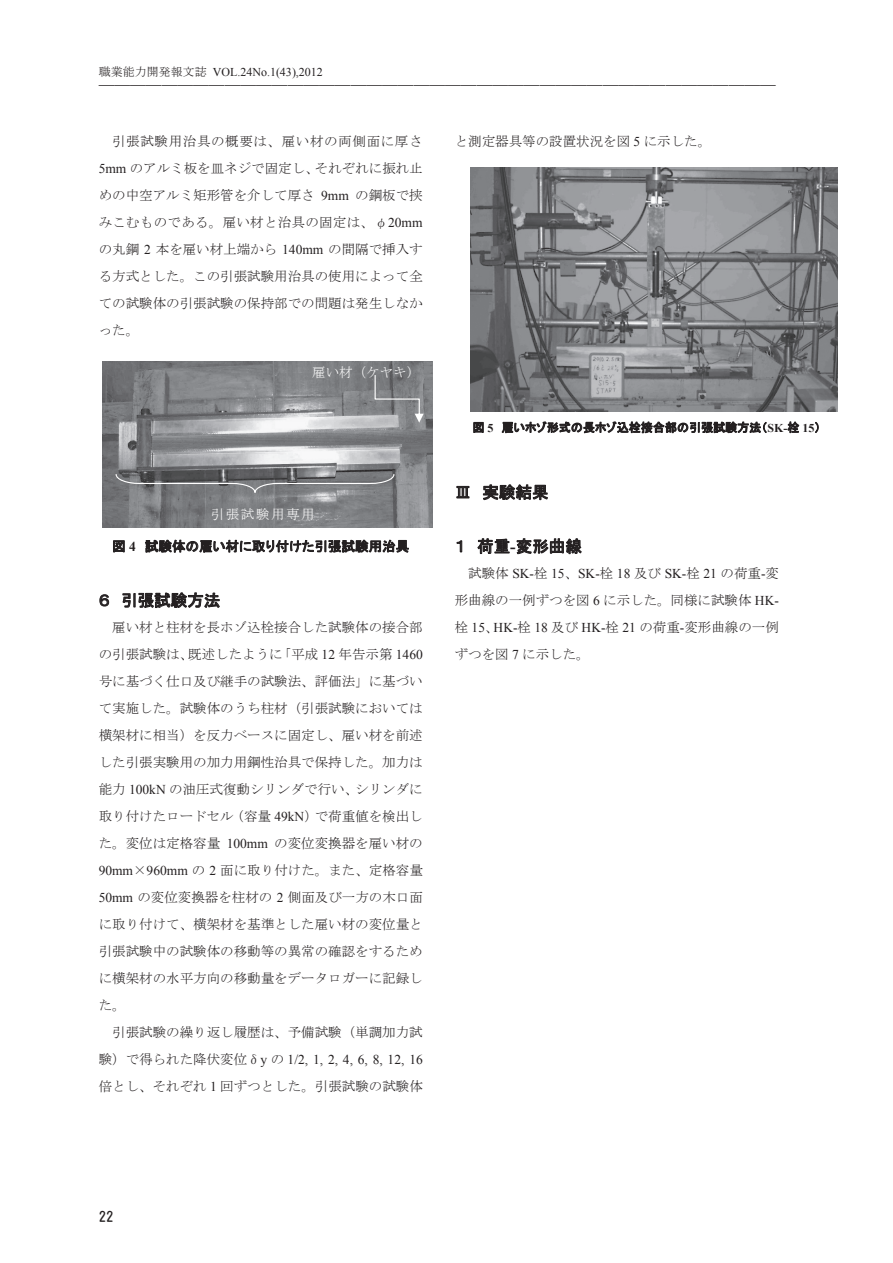
<style>
.page{position:relative;width:893px;height:1263px;background:#fff}
.page>*{position:absolute;margin:0;border:0;box-sizing:border-box;transform-origin:0 0}
.t1{font:16.5px "MS P Gothic";letter-spacing:.005em;color:#231f20}
.t2{font:15.75px "MS Mincho";color:#231f20}
.t3{font:15px "DFHS Maru Gothic W4 WIN RKSJ H";color:#231f20}
.t4{font:13.5px/27px "MS Mincho";color:#231f20;text-align:justify}
.t5{font:13.5px "Times New Roman";color:#231f20}
.t6{font:13.5px "MS P Gothic";letter-spacing:.005em;color:#231f20}
.t7{font:13.5px "MS Mincho";letter-spacing:.115em;color:#fff}
.t8{font:12px "MS P Gothic";letter-spacing:.005em;color:#231f20}
.t9{font:12px "Times New Roman";color:#231f20}
.s1{font-family:"MS Mincho"}
.s2{font-family:"Times New Roman"}
.s3{font-family:"Times New Roman";font-weight:700}
</style>
<div class="page">
<svg style="left:113px;top:540px;width:12px;height:12px"></svg>
<svg style="left:145px;top:540px;width:264px;height:13px"></svg>
<svg style="left:100px;top:594px;width:9px;height:12px"></svg>
<svg style="left:123px;top:592px;width:97px;height:16px"></svg>
<svg style="left:457px;top:486px;width:12px;height:12px"></svg>
<svg style="left:483px;top:484px;width:65px;height:17px"></svg>
<svg style="left:457px;top:540px;width:5px;height:12px"></svg>
<svg style="left:477px;top:538px;width:32px;height:16px"></svg>
<svg style="left:517px;top:538px;width:65px;height:16px"></svg>
<img style="left:470px;top:168px;width:367px;height:244px">
<svg style="left:474px;top:422px;width:10px;height:11px"></svg>
<svg style="left:502px;top:421px;width:265px;height:13px"></svg>
<svg style="left:788px;top:422px;width:11px;height:11px"></svg>
<svg style="left:815px;top:422px;width:3px;height:11px"></svg>
<img style="left:103px;top:361px;width:329px;height:167px">
<svg style="left:375px;top:375px;width:49px;height:48px;background:#8a8b8e"></svg>
<svg style="left:115px;top:473px;width:280px;height:21px;background:#78797b"></svg>
<p class="t9" style="left:99px;top:64px;width:226px"><span class="s1">職業能力開発報文誌</span> VOL.24No.1(43),2012</p>
<p class="t2" style="left:99px;top:77px;width:679px">―――――――――――――――――――――――――――――――――――――――――――</p>
<p class="t4" style="left:99px;top:128px;width:326px;text-indent:14px">引張試験用治具の概要は、雇い材の両側面に厚さ<span class="s2">5mm</span> のアルミ板を皿ネジで固定し、それぞれに振れ止めの中空アルミ矩形管を介して厚さ <span class="s2">9mm</span> の鋼板で挟みこむものである。雇い材と治具の固定は、φ<span class="s2">20mm</span>の丸鋼 <span class="s2">2</span> 本を雇い材上端から <span class="s2">140mm</span> の間隔で挿入する方式とした。この引張試験用治具の使用によって全ての試験体の引張試験の保持部での問題は発生しなかった。</p>
<p class="t7" style="left:312px;top:365px;width:110px">雇い材（ケヤキ）</p>
<p class="t7" style="left:211px;top:507px;width:105px">引張試験用専用</p>
<p class="t6" style="left:112px;top:539px;width:299px">図 <span class="s3">4</span> 試験体の雇い材に取り付けた引張試験用治具</p>
<p class="t1" style="left:99px;top:592px;width:123px">６ 引張試験方法</p>
<p class="t4" style="left:99px;top:614px;width:326px;text-indent:14px">雇い材と柱材を長ホゾ込栓接合した試験体の接合部の引張試験は、既述したように「平成 <span class="s2">12</span> 年告示第 <span class="s2">1460</span>号に基づく仕口及び継手の試験法、評価法」に基づいて実施した。試験体のうち柱材（引張試験においては横架材に相当）を反力ベースに固定し、雇い材を前述した引張実験用の加力用鋼性治具で保持した。加力は能力 <span class="s2">100kN</span> の油圧式復動シリンダで行い、シリンダに取り付けたロードセル（容量 <span class="s2">49kN</span>）で荷重値を検出した。変位は定格容量 <span class="s2">100mm</span> の変位変換器を雇い材の<span class="s2">90mm</span>×<span class="s2">960mm</span> の <span class="s2">2</span> 面に取り付けた。また、定格容量<span class="s2">50mm</span> の変位変換器を柱材の <span class="s2">2</span> 側面及び一方の木口面に取り付けて、横架材を基準とした雇い材の変位量と引張試験中の試験体の移動等の異常の確認をするために横架材の水平方向の移動量をデータロガーに記録した。</p>
<p class="t4" style="left:112px;top:1019px;width:312px">引張試験の繰り返し履歴は、予備試験（単調加力試</p>
<p class="t5" style="left:99px;top:1050px;width:326px"><span class="s1">験）で得られた降伏変位δ</span>y <span class="s1">の</span> 1/2, 1, 2, 4, 6, 8, 12, 16</p>
<p class="t4" style="left:99px;top:1073px;width:326px">倍とし、それぞれ <span class="s2">1</span> 回ずつとした。引張試験の試験体</p>
<p class="t4" style="left:455px;top:128px;width:258px">と測定器具等の設置状況を図 <span class="s2">5</span> に示した。</p>
<p class="t8" style="left:473px;top:421px;width:349px">図 <span class="s3">5</span> 雇いホゾ形式の長ホゾ込栓接合部の引張試験方法（<span class="s3">SK-</span>栓 <span class="s3">15</span>）</p>
<p class="t1" style="left:455px;top:484px;width:95px">Ⅲ 実験結果</p>
<p class="t1" style="left:455px;top:538px;width:129px">１ 荷重<span class="s3">-</span>変形曲線</p>
<p class="t5" style="left:468px;top:564px;width:312px"><span class="s1">試験体</span> SK-<span class="s1">栓</span> 15<span class="s1">、</span>SK-<span class="s1">栓</span> 18 <span class="s1">及び</span> SK-<span class="s1">栓</span> 21 <span class="s1">の荷重</span>-<span class="s1">変</span></p>
<p class="t4" style="left:455px;top:587px;width:326px">形曲線の一例ずつを図 <span class="s2">6</span> に示した。同様に試験体 <span class="s2">HK-</span>栓 <span class="s2">15</span>、<span class="s2">HK-</span>栓 <span class="s2">18</span> 及び <span class="s2">HK-</span>栓 <span class="s2">21</span> の荷重<span class="s2">-</span>変形曲線の一例ずつを図 <span class="s2">7</span> に示した。</p>
<p class="t3" style="left:99px;top:1209px;width:16px">22</p>
</div>
